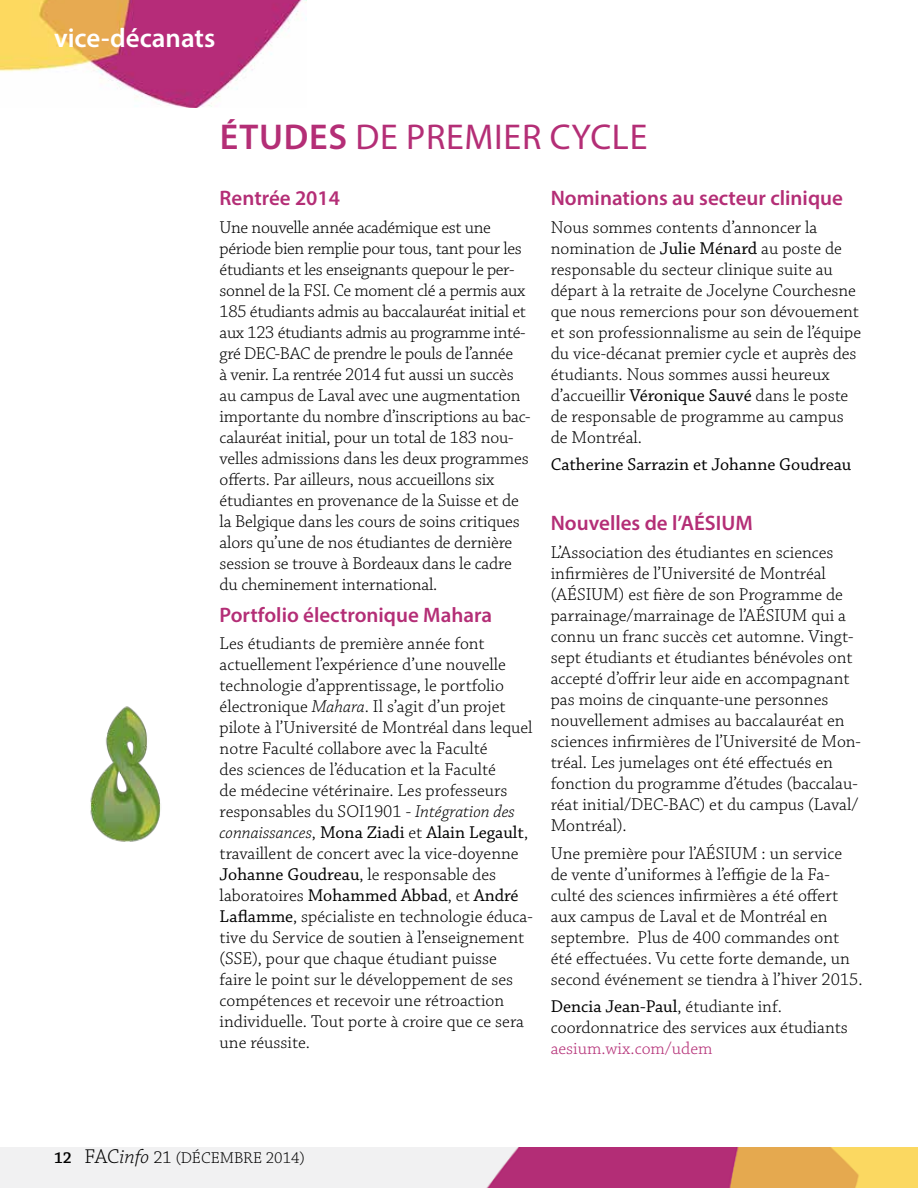
<style>
.page{position:relative;width:918px;height:1188px;background:#fff}
.page>*{position:absolute;margin:0;border:0;box-sizing:border-box;transform-origin:0 0}
.t1{font:36px "Myriad Pro";letter-spacing:.02em;color:#b42e76}
.t2{font:600 27px "Myriad Pro";color:#fff}
.t3{font:600 21px "Myriad Pro";color:#b42e76}
.t4{font:300 18px/21px "Chaparral Pro";color:#000}
.t5{font:18px "Chaparral Pro";color:#000}
.t6{font:300 18px "Chaparral Pro";color:#b42e76}
.t7{font:300 16.5px "Chaparral Pro";color:#000}
.s1{font-weight:600}
.s2{font-style:italic}
.s3{font-weight:400}
.s4{font-size:21px}
.s5{font-style:italic;font-size:21px}
.s6{font-size:18px}
</style>
<div class="page">
<img style="left:0;top:1148px;width:918px;height:40px">
<img style="left:0;top:0;width:307px;height:108px">
<img style="left:90px;top:706px;width:71px;height:136px">
<h2 class="t2" style="left:54px;top:21px;width:163px">vice-décanats</h2>
<h1 class="t1" style="left:220px;top:114px;width:429px"><span class="s1">Études</span> DE PREMIER CYCLE</h1>
<p class="t3" style="left:220px;top:184px;width:122px">Rentrée 2014</p>
<p class="t4" style="left:220px;top:217px;width:313px">Une nouvelle année académique est une période bien remplie pour tous, tant pour les étudiants et les enseignants quepour le per&shy;sonnel de la FSI. Ce moment clé a permis aux 185 étudiants admis au baccalauréat initial et aux 123 étudiants admis au programme inté&shy;gré DEC-BAC de prendre le pouls de l’année<br>à venir. La rentrée 2014 fut aussi un succès au campus de Laval avec une augmentation importante du nombre d’inscriptions au bac&shy;calauréat initial, pour un total de 183 nou&shy;velles admissions dans les deux programmes offerts. Par ailleurs, nous accueillons six étudiantes en provenance de la Suisse et de la Belgique dans les cours de soins critiques alors qu’une de nos étudiantes de dernière session se trouve à Bordeaux dans le cadre du cheminement international.</p>
<p class="t3" style="left:220px;top:601px;width:274px">Portfolio électronique Mahara</p>
<p class="t4" style="left:220px;top:634px;width:315px">Les étudiants de première année font actuellement l’expérience d’une nouvelle technologie d’apprentissage, le portfolio électronique <span class="s2">Mahara</span>. Il s’agit d’un projet pilote à l’Université de Montréal dans lequel notre Faculté collabore avec la Faculté<br>des sciences de l’éducation et la Faculté<br>de médecine vétérinaire. Les professeurs responsables du SOI1901 - <span class="s2">Intégration des connaissances</span>, <span class="s3">Mona Ziadi</span> et <span class="s3">Alain Legault</span>, travaillent de concert avec la vice-doyenne <span class="s3">Johanne Goudreau</span>, le responsable des laboratoires <span class="s3">Mohammed Abbad</span>, et <span class="s3">André Laflamme</span>, spécialiste en technologie éduca&shy;tive du Service de soutien à l’enseignement (SSE), pour que chaque étudiant puisse faire le point sur le développement de ses compétences et recevoir une rétroaction individuelle. Tout porte à croire que ce sera une réussite.</p>
<p class="t3" style="left:551px;top:184px;width:294px">Nominations au secteur clinique</p>
<p class="t4" style="left:551px;top:217px;width:312px">Nous sommes contents d’annoncer la nomination de <span class="s3">Julie Ménard</span> au poste de responsable du secteur clinique suite au départ à la retraite de Jocelyne Courchesne que nous remercions pour son dévouement et son professionnalisme au sein de l’équipe du vice-décanat premier cycle et auprès des étudiants. Nous sommes aussi heureux d’accueillir <span class="s3">Véronique Sauvé</span> dans le poste de responsable de programme au campus de Montréal.</p>
<p class="t5" style="left:551px;top:455px;width:302px">Catherine Sarrazin et Johanne Goudreau</p>
<p class="t3" style="left:551px;top:510px;width:203px">Nouvelles de l’AÉSIUM</p>
<p class="t4" style="left:551px;top:542px;width:312px">L’Association des étudiantes en sciences infirmières de l’Université de Montréal (AÉSIUM) est fière de son Programme de parrainage/marrainage de l’AÉSIUM qui a connu un franc succès cet automne. Vingt&shy;sept étudiants et étudiantes bénévoles ont accepté d’offrir leur aide en accompagnant pas moins de cinquante-une personnes nouvellement admises au baccalauréat en sciences infirmières de l’Université de Mon&shy;tréal. Les jumelages ont été effectués en fonction du programme d’études (baccalau&shy;réat initial/DEC-BAC) et du campus (Laval/ Montréal).</p>
<p class="t4" style="left:551px;top:843px;width:313px">Une première pour l’AÉSIUM : un service de vente d’uniformes à l’effigie de la Fa&shy;culté des sciences infirmières a été offert aux campus de Laval et de Montréal en septembre. Plus de 400 commandes ont été effectuées. Vu cette forte demande, un second événement se tiendra à l’hiver 2015.</p>
<p class="t4" style="left:551px;top:997px;width:299px"><span class="s3">Dencia Jean-Paul</span>, étudiante inf. coordonnatrice des services aux étudiants</p>
<p class="t6" style="left:551px;top:1039px;width:163px">aesium.wix.com/udem</p>
<p class="t7" style="left:54px;top:1149px;width:252px"><span class="s1">12</span> <span class="s4">FAC</span><span class="s5">info</span> <span class="s6">21</span> (décembre 2014)</p>
</div>
